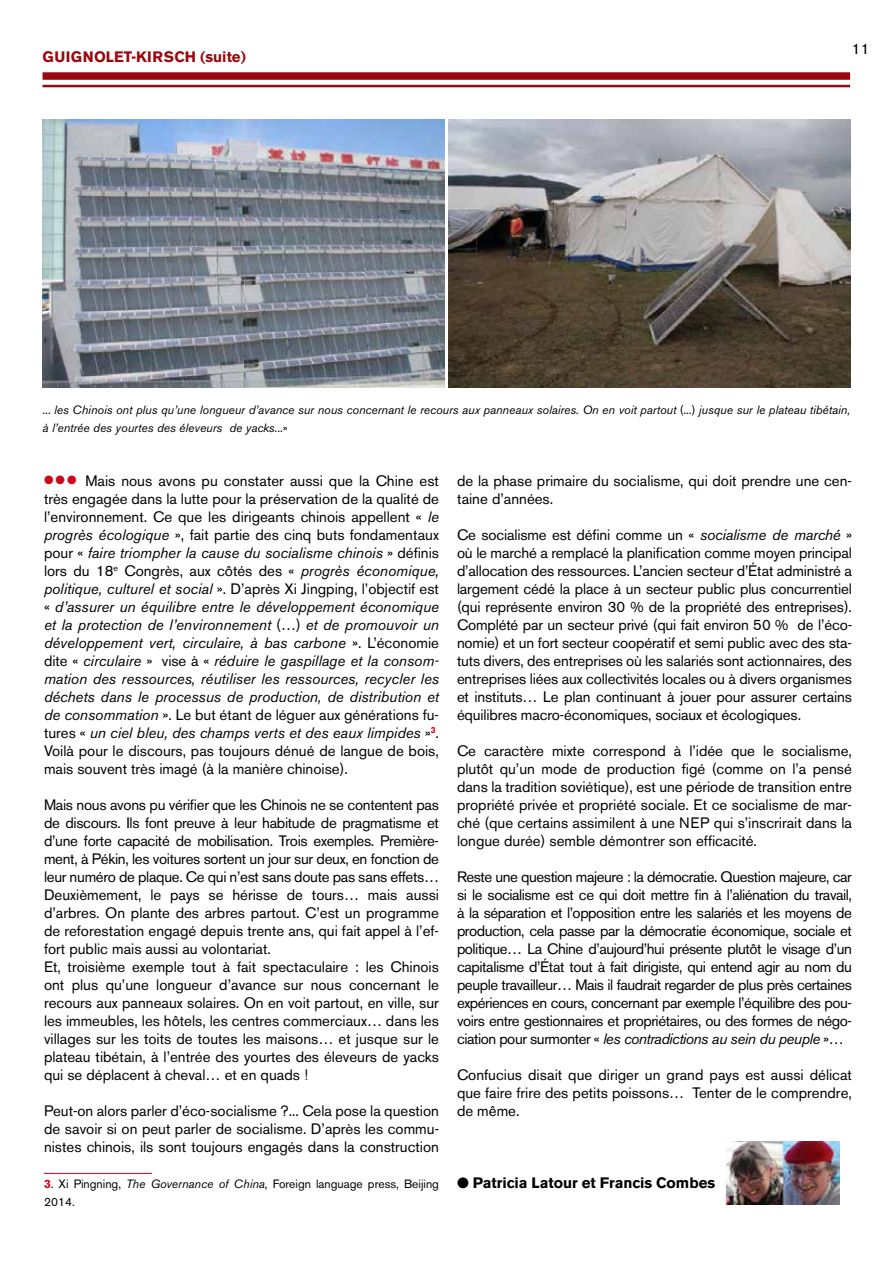
<style>
.page{position:relative;width:893px;height:1263px;background:#fff}
.page>*{position:absolute;margin:0;border:0;box-sizing:border-box;transform-origin:0 0}
.t1{font:15px/18px "Akzidenz Grotesk BE";color:#000;text-align:justify}
.t2{font:italic 15px/18px "Akzidenz Grotesk BE";color:#000;text-align:justify}
.t3{font:700 15px "Akzidenz Grotesk BE";color:#000}
.t4{font:700 15px "Akzidenz Grotesk BE";letter-spacing:.02em;color:#98090f}
.t5{font:italic 12px/18px "Akzidenz Grotesk BE";color:#000}
.t6{font:12px/18px "Akzidenz Grotesk BE";color:#000}
.t7{font:12px "Zapf Dingbats ITC";color:#cd071e}
.s1{font-style:normal}
.s2{font-weight:700;color:#cd071e}
.s3{font-style:italic}
</style>
<div class="page">
<div style="left:43px;top:72px;width:807px;height:8px;background:#98090f"></div>
<hr style="left:43px;top:85px;width:807px;height:2px;background:#98090f">
<hr style="left:44px;top:1173px;width:108px;height:1px;background:#cd071e">
<img style="left:43px;top:120px;width:401px;height:267px">
<img style="left:448px;top:120px;width:402px;height:267px">
<img style="left:726px;top:1141px;width:113px;height:64px">
<p class="t4" style="left:43px;top:48px;width:205px">GUIGNOLET-KIRSCH (suite)</p>
<p class="t1" style="left:852px;top:40px;width:19px">11</p>
<p class="t5" style="left:43px;top:401px;width:809px"><span class="s1">...</span> les Chinois ont plus qu’une longueur d’avance sur nous concernant le recours aux panneaux solaires. On en voit partout <span class="s1">(...)</span> jusque sur le plateau tibétain, à l’entrée des yourtes des éleveurs de yacks<span class="s1">...»</span></p>
<p class="t2" style="left:44px;top:472px;width:396px;text-indent:41px"><span class="s1">Mais nous avons pu constater aussi que la Chine est très engagée dans la lutte pour la préservation de la qualité de l’environnement. Ce que les dirigeants chinois appellent «</span> le progrès écologique <span class="s1">», fait partie des cinq buts fondamentaux pour «</span> faire triompher la cause du socialisme chinois <span class="s1">» définis lors du 18</span><sup>e</sup> <span class="s1">Congrès, aux côtés des «</span> progrès économique, politique, culturel et social <span class="s1">». D’après Xi Jingping, l’objectif est «</span> d’assurer un équilibre entre le développement économique et la protection de l’environnement <span class="s1">(…)</span> et de promouvoir un développement vert, circulaire, à bas carbone <span class="s1">». L’économie dite «</span> circulaire <span class="s1">» vise à «</span> réduire le gaspillage et la consom&shy;mation des ressources, réutiliser les ressources, recycler les déchets dans le processus de production, de distribution et de consommation <span class="s1">». Le but étant de léguer aux générations fu&shy;tures «</span> un ciel bleu, des champs verts et des eaux limpides <span class="s1">»</span><sup>3</sup><span class="s1">.<br>Voilà pour le discours, pas toujours dénué de langue de bois, mais souvent très imagé (à la manière chinoise).</span></p>
<p class="t1" style="left:44px;top:796px;width:396px;text-align:left">Mais nous avons pu vérifier que les Chinois ne se contentent pas de discours. Ils font preuve à leur habitude de pragmatisme et d’une forte capacité de mobilisation. Trois exemples. Première&shy;ment, à Pékin, les voitures sortent un jour sur deux, en fonction de leur numéro de plaque. Ce qui n’est sans doute pas sans effets… Deuxièmement, le pays se hérisse de tours… mais aussi d’arbres. On plante des arbres partout. C’est un programme de reforestation engagé depuis trente ans, qui fait appel à l’ef&shy;fort public mais aussi au volontariat.<br>Et, troisième exemple tout à fait spectaculaire : les Chinois ont plus qu’une longueur d’avance sur nous concernant le recours aux panneaux solaires. On en voit partout, en ville, sur les immeubles, les hôtels, les centres commerciaux… dans les villages sur les toits de toutes les maisons… et jusque sur le plateau tibétain, à l’entrée des yourtes des éleveurs de yacks qui se déplacent à cheval… et en quads !</p>
<p class="t1" style="left:44px;top:1102px;width:396px">Peut-on alors parler d’éco-socialisme ?... Cela pose la question de savoir si on peut parler de socialisme. D’après les commu&shy;nistes chinois, ils sont toujours engagés dans la construction</p>
<p class="t6" style="left:44px;top:1175px;width:396px"><span class="s2">3</span>. Xi Pingning, <span class="s3">The Governance of China</span>, Foreign language press, Beijing<br>2014.</p>
<p class="t7" style="left:44px;top:475px;width:34px">● ● ●</p>
<p class="t1" style="left:457px;top:472px;width:396px">de la phase primaire du socialisme, qui doit prendre une cen&shy;taine d’années.</p>
<p class="t1" style="left:457px;top:526px;width:397px">Ce socialisme est défini comme un « <span class="s3">socialisme de marché</span> » où le marché a remplacé la planification comme moyen principal d’allocation des ressources. L’ancien secteur d’État administré a largement cédé la place à un secteur public plus concurrentiel (qui représente environ 30 % de la propriété des entreprises).<br>Complété par un secteur privé (qui fait environ 50 % de l’éco&shy;nomie) et un fort secteur coopératif et semi public avec des sta&shy;tuts divers, des entreprises où les salariés sont actionnaires, des entreprises liées aux collectivités locales ou à divers organismes et instituts… Le plan continuant à jouer pour assurer certains équilibres macro-économiques, sociaux et écologiques.</p>
<p class="t1" style="left:457px;top:742px;width:396px">Ce caractère mixte correspond à l’idée que le socialisme, plutôt qu’un mode de production figé (comme on l’a pensé dans la tradition soviétique), est une période de transition entre propriété privée et propriété sociale. Et ce socialisme de mar&shy;ché (que certains assimilent à une NEP qui s’inscrirait dans la longue durée) semble démontrer son efficacité.</p>
<p class="t1" style="left:457px;top:868px;width:396px">Reste une question majeure : la démocratie. Question majeure, car si le socialisme est ce qui doit mettre fin à l’aliénation du travail, à la séparation et l’opposition entre les salariés et les moyens de production, cela passe par la démocratie économique, sociale et politique… La Chine d’aujourd’hui présente plutôt le visage d’un capitalisme d’État tout à fait dirigiste, qui entend agir au nom du peuple travailleur… Mais il faudrait regarder de plus près certaines expériences en cours, concernant par exemple l’équilibre des pou&shy;voirs entre gestionnaires et propriétaires, ou des formes de négo&shy;ciation pour surmonter « <span class="s3">les contradictions au sein du peuple</span> »…</p>
<p class="t1" style="left:457px;top:1066px;width:396px">Confucius disait que diriger un grand pays est aussi délicat que faire frire des petits poissons… Tenter de le comprendre, de même.</p>
<p class="t3" style="left:457px;top:1174px;width:260px">● Patricia Latour et Francis Combes</p>
</div>
